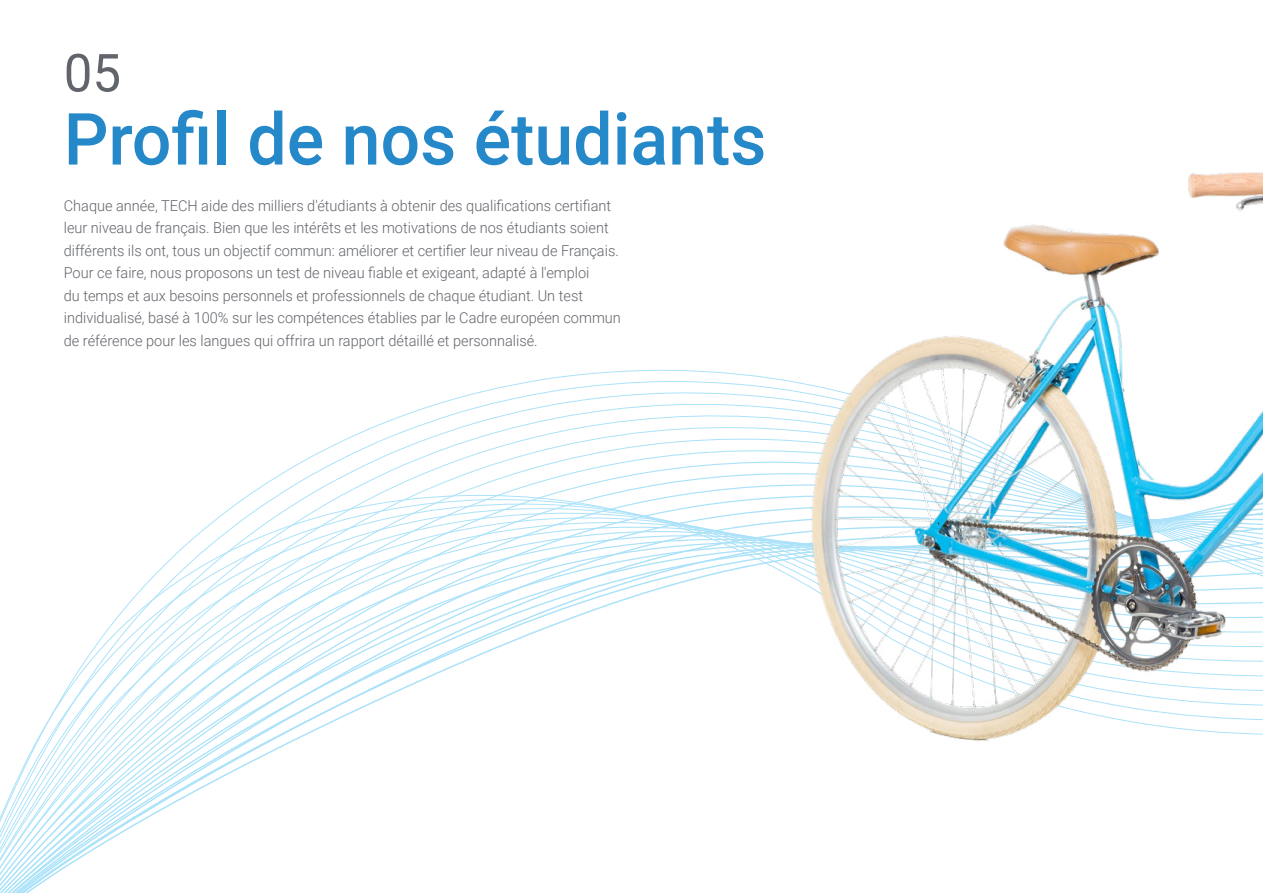
<style>
.page{position:relative;width:1263px;height:893px;background:#fff}
.page>*{position:absolute;margin:0;border:0;box-sizing:border-box;transform-origin:0 0}
.t1{font:500 72px "Roboto";color:#2488c9}
.t2{font:52.5px "Roboto";color:#61646a}
.t3{font:300 15px/22.5px "Roboto";color:#61646a}
</style>
<div class="page">
<svg style="left:0;top:369px;width:770px;height:524px"></svg>
<img style="left:770px;top:172px;width:493px;height:569px">
<h2 class="t2" style="left:64px;top:36px;width:59px">05</h2>
<h1 class="t1" style="left:64px;top:89px;width:704px">Profil de nos étudiants</h1>
<p class="t3" style="left:64px;top:194px;width:559px">Chaque année, TECH aide des milliers d'étudiants à obtenir des qualifications certifiant leur niveau de français. Bien que les intérêts et les motivations de nos étudiants soient différents ils ont, tous un objectif commun: améliorer et certifier leur niveau de Français.<br>Pour ce faire, nous proposons un test de niveau fiable et exigeant, adapté à l'emploi<br>du temps et aux besoins personnels et professionnels de chaque étudiant. Un test individualisé, basé à 100% sur les compétences établies par le Cadre européen commun de référence pour les langues qui offrira un rapport détaillé et personnalisé.</p>
</div>
